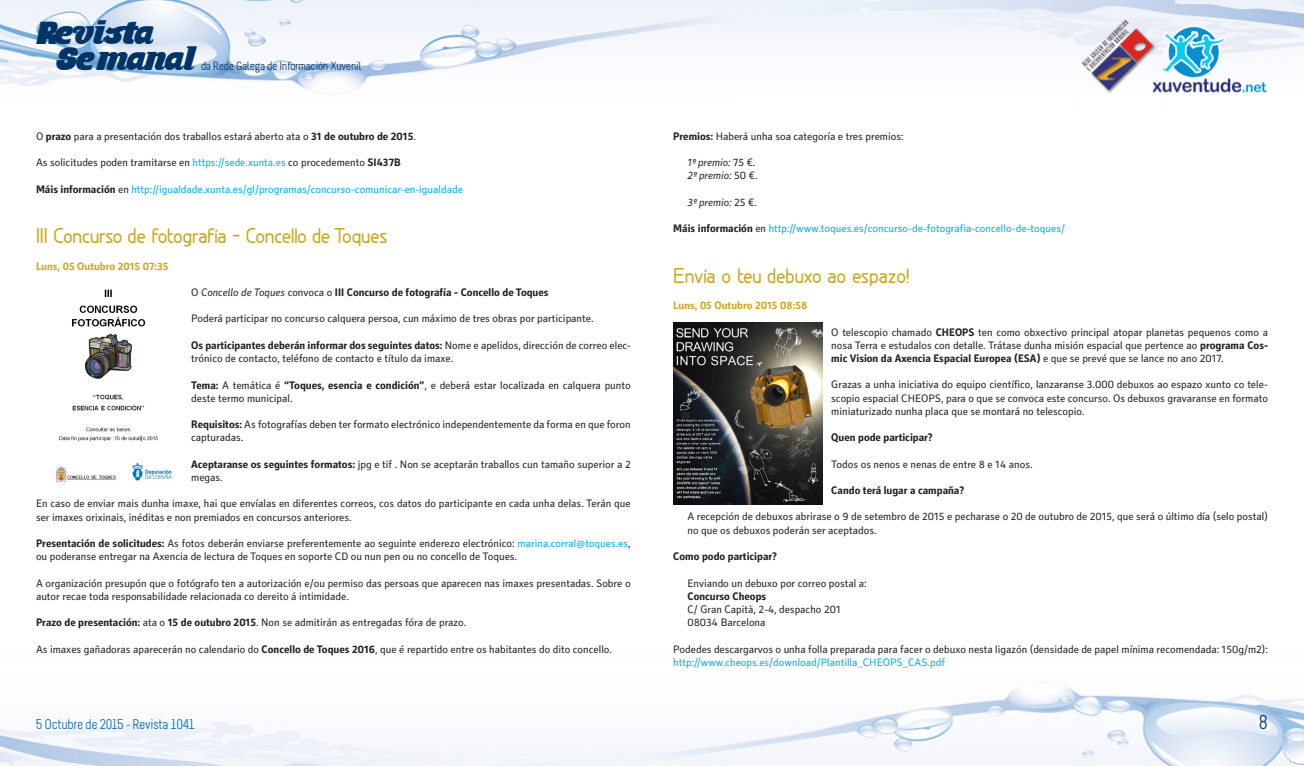
<style>
.page{position:relative;width:1304px;height:766px;background:#fff}
.page>*{position:absolute;margin:0;border:0;box-sizing:border-box;transform-origin:0 0}
.t1{font:33px/26px "Musa Ornata";letter-spacing:-.01em;color:#036}
.t2{font:700 20px "Greyscale Basic";letter-spacing:-.03em;color:#cda71d}
.t3{font:20px "Melbourne";color:#003882}
.t4{font:14px "Melbourne";letter-spacing:-.025em;color:#006fb2}
.t5{font:12px "Melbourne";letter-spacing:-.025em;color:#036}
.t6{font:11px/13.2px "Secca Std Demo";color:#231f20}
.t7{font:11px "Secca Std Demo";color:#00aeef}
.t8{font:700 11px "Secca Std Demo";color:#231f20}
.t9{font:700 11px "Secca Std Demo";color:#cda71d}
.t10{font:italic 11px/13.2px "Secca Std Demo";color:#231f20}
.s1{font-weight:700}
.s2{color:#00aeef}
.s3{font-weight:700;color:#231f20}
.s4{color:#231f20}
.s5{font-weight:400}
.s6{font-weight:400;font-style:italic}
.s7{font-style:normal}
</style>
<div class="page">
<img style="left:0;top:0;width:1304px;height:765px">
<img style="left:36px;top:282px;width:147px;height:204px">
<img style="left:673px;top:322px;width:150px;height:182px">
<h1 class="t1" style="left:55px;top:19px;width:142px;text-indent:-19px">Revista<br>Semanal</h1>
<p class="t5" style="left:201px;top:59px;width:162px">da Rede Galega de Información Xuvenil</p>
<p class="t6" style="left:36px;top:130px;width:381px">O <span class="s1">prazo</span> para a presentación dos traballos estará aberto ata o <span class="s1">31 de outubro de 2015</span>.</p>
<p class="t6" style="left:36px;top:156px;width:366px">As solicitudes poden tramitarse en <span class="s2">https://sede.xunta.es</span> co procedemento <span class="s1">SI437B</span></p>
<p class="t7" style="left:36px;top:183px;width:428px"><span class="s3">Máis información</span> <span class="s4">en</span> http://igualdade.xunta.es/gl/programas/concurso-comunicar-en-igualdade</p>
<h2 class="t2" style="left:36px;top:223px;width:353px">III Concurso de fotografía – Concello de Toques</h2>
<p class="t9" style="left:36px;top:260px;width:134px">Luns, 05 Outubro 2015 07:35</p>
<p class="t8" style="left:191px;top:286px;width:359px"><span class="s5">O</span> <span class="s6">Concello de Toques</span> <span class="s5">convoca o</span> III Concurso de fotografía - Concello de Toques</p>
<p class="t6" style="left:191px;top:312px;width:404px">Poderá participar no concurso calquera persoa, cun máximo de tres obras por participante.</p>
<p class="t6" style="left:191px;top:339px;width:441px"><span class="s1">Os participantes deberán informar dos seguintes datos:</span> Nome e apelidos, dirección de correo elec&shy;trónico de contacto, teléfono de contacto e título da imaxe.</p>
<p class="t6" style="left:191px;top:378px;width:441px"><span class="s1">Tema:</span> A temática é <span class="s1">“Toques, esencia e condición”</span>, e deberá estar localizada en calquera punto deste termo municipal.</p>
<p class="t6" style="left:191px;top:418px;width:441px"><span class="s1">Requisitos:</span> As fotografías deben ter formato electrónico independentemente da forma en que foron capturadas.</p>
<p class="t6" style="left:191px;top:458px;width:441px"><span class="s1">Aceptaranse os seguintes formatos:</span> jpg e tif . Non se aceptarán traballos cun tamaño superior a 2 megas.</p>
<p class="t6" style="left:36px;top:497px;width:596px">En caso de enviar mais dunha imaxe, hai que envíalas en diferentes correos, cos datos do participante en cada unha delas. Terán que ser imaxes orixinais, inéditas e non premiados en concursos anteriores.</p>
<p class="t6" style="left:36px;top:537px;width:596px"><span class="s1">Presentación de solicitudes:</span> As fotos deberán enviarse preferentemente ao seguinte enderezo electrónico: <span class="s2">marina.corral@toques.es</span>, ou poderanse entregar na Axencia de lectura de Toques en soporte CD ou nun pen ou no concello de Toques.</p>
<p class="t6" style="left:36px;top:576px;width:596px">A organización presupón que o fotógrafo ten a autorización e/ou permiso das persoas que aparecen nas imaxes presentadas. Sobre o autor recae toda responsabilidade relacionada co dereito á intimidade.</p>
<p class="t6" style="left:36px;top:616px;width:432px"><span class="s1">Prazo de presentación:</span> ata o <span class="s1">15 de outubro 2015</span>. Non se admitirán as entregadas fóra de prazo.</p>
<p class="t6" style="left:36px;top:642px;width:577px">As imaxes gañadoras aparecerán no calendario do <span class="s1">Concello de Toques 2016</span>, que é repartido entre os habitantes do dito concello.</p>
<p class="t6" style="left:673px;top:130px;width:232px"><span class="s1">Premios:</span> Haberá unha soa categoría e tres premios:</p>
<p class="t10" style="left:687px;top:156px;width:72px">1º premio: <span class="s7">75 €.<br></span>2º premio: <span class="s7">50 €.</span></p>
<p class="t10" style="left:687px;top:196px;width:71px">3º premio: <span class="s7">25 €.</span></p>
<p class="t7" style="left:673px;top:222px;width:393px"><span class="s3">Máis información</span> <span class="s4">en</span> http://www.toques.es/concurso-de-fotografia-concello-de-toques/</p>
<h2 class="t2" style="left:673px;top:263px;width:238px">Envía o teu debuxo ao espazo!</h2>
<p class="t9" style="left:673px;top:299px;width:136px">Luns, 05 Outubro 2015 08:58</p>
<p class="t6" style="left:831px;top:325px;width:438px;text-align:justify">O telescopio chamado <span class="s1">CHEOPS</span> ten como obxectivo principal atopar planetas pequenos como a nosa Terra e estudalos con detalle. Trátase dunha misión espacial que pertence ao <span class="s1">programa Cos&shy;mic Vision da Axencia Espacial Europea (ESA)</span> e que se prevé que se lance no ano 2017.</p>
<p class="t6" style="left:831px;top:378px;width:438px;text-align:justify">Grazas a unha iniciativa do equipo científico, lanzaranse 3.000 debuxos ao espazo xunto co tele&shy;scopio espacial CHEOPS, para o que se convoca este concurso. Os debuxos gravaranse en formato miniaturizado nunha placa que se montará no telescopio.</p>
<p class="t8" style="left:831px;top:431px;width:103px">Quen pode participar?</p>
<p class="t6" style="left:831px;top:457px;width:203px">Todos os nenos e nenas de entre 8 e 14 anos.</p>
<p class="t8" style="left:831px;top:484px;width:134px">Cando terá lugar a campaña?</p>
<p class="t6" style="left:687px;top:510px;width:582px">A recepción de debuxos abrirase o 9 de setembro de 2015 e pecharase o 20 de outubro de 2015, que será o último día (selo postal) no que os debuxos poderán ser aceptados.</p>
<p class="t8" style="left:673px;top:550px;width:105px">Como podo participar?</p>
<p class="t6" style="left:687px;top:576px;width:181px">Enviando un debuxo por correo postal a:</p>
<p class="t8" style="left:687px;top:589px;width:80px">Concurso Cheops</p>
<p class="t6" style="left:687px;top:603px;width:155px">C/ Gran Capità, 2-4, despacho 201<br>08034 Barcelona</p>
<p class="t6" style="left:673px;top:642px;width:596px">Podedes descargarvos o unha folla preparada para facer o debuxo nesta ligazón (densidade de papel mínima recomendada: 150g/m2):</p>
<p class="t7" style="left:673px;top:655px;width:273px">http://www.cheops.es/download/Plantilla_CHEOPS_CAS.pdf</p>
<p class="t4" style="left:36px;top:717px;width:160px">5 Octubre de 2015 - Revista 1041</p>
<h2 class="t3" style="left:1259px;top:711px;width:10px">8</h2>
</div>
